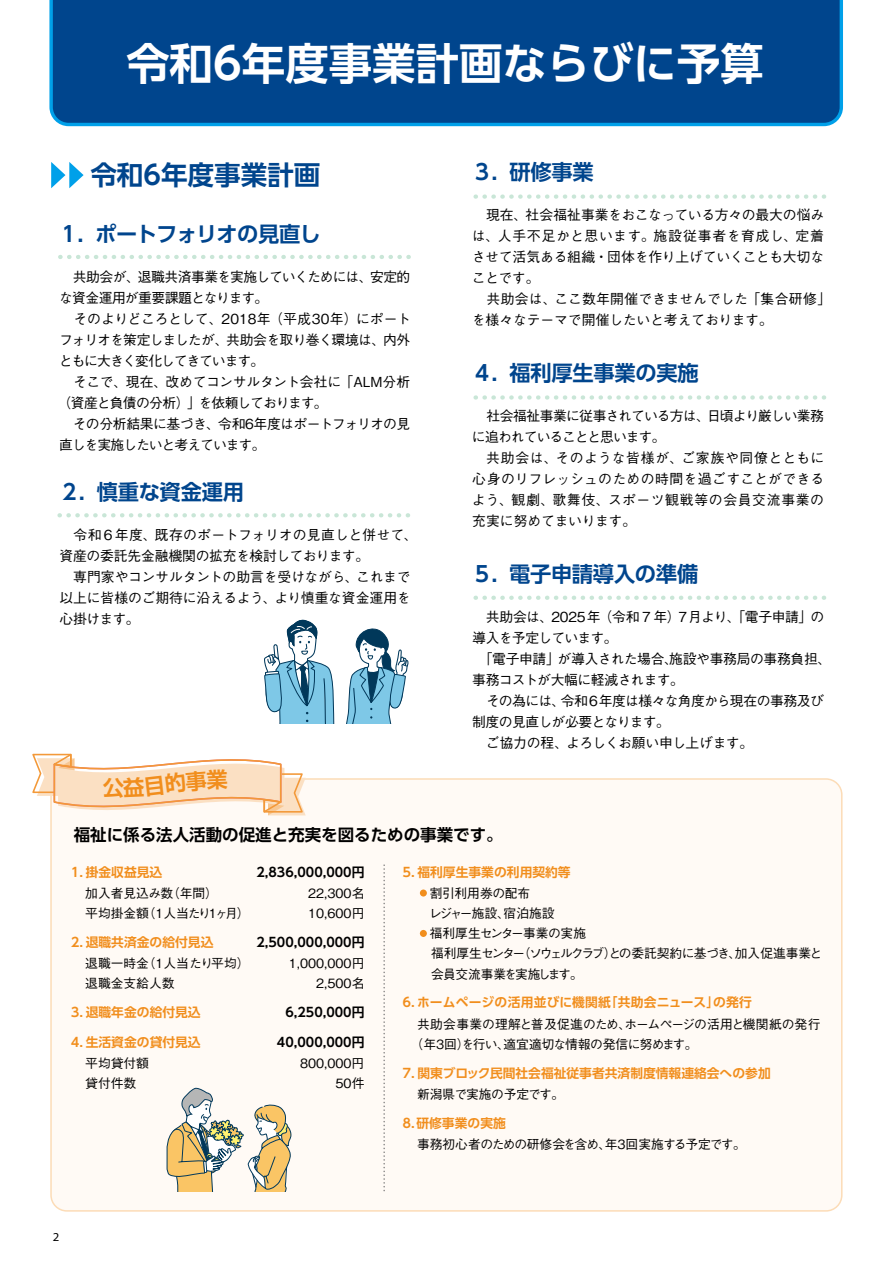
<style>
.page{position:relative;width:893px;height:1263px;background:#fff}
.page>*{position:absolute;margin:0;border:0;box-sizing:border-box;transform-origin:0 0}
.t1{font:700 43.5px "UD Shin Go Pro De";color:#fff}
.t2{font:700 26.55px "UD Shin Go Pro De";color:#00458d}
.t3{font:700 21.3px "UD Shin Go Pro De";letter-spacing:-.015em;color:#00458d}
.t4{font:700 21.3px "UD Shin Go Pro De";letter-spacing:-.045em;color:#00458d}
.t5{font:700 21.3px "Shin Go Pro De";color:#f18e1d}
.t6{font:700 16.5px "UD Shin Go Pro De";color:#000}
.t7{font:500 13.8px/21px "Gothic BBB Pro";letter-spacing:-.025em;color:#000}
.t8{font:500 13.8px/21px "Gothic BBB Pro";letter-spacing:-.005em;color:#000}
.t9{font:500 13.8px/21px "Gothic BBB Pro";letter-spacing:-.055em;color:#000}
.t10{font:500 13.8px "Gothic BBB Pro";letter-spacing:-.05em;color:#000}
.t11{font:500 13.8px/21px "Gothic BBB Pro";letter-spacing:-.06em;color:#000}
.t12{font:500 13.8px "Gothic BBB Pro";letter-spacing:-.07em;color:#000}
.t13{font:500 13.8px "Gothic BBB Pro";letter-spacing:.02em;color:#000}
.t14{font:500 13.8px "Gothic BBB Pro";letter-spacing:-.045em;color:#000}
.t15{font:500 13.8px "Gothic BBB Pro";letter-spacing:-.08em;color:#000}
.t16{font:500 13.8px "Gothic BBB Pro";letter-spacing:-.065em;color:#000}
.t17{font:500 13.8px "Gothic BBB Pro";letter-spacing:-.075em;color:#000}
.t18{font:500 12.75px/20.2px "Gothic BBB Pro";color:#000;text-align:right}
.t19{font:700 12.75px "UD Shin Go Pro De";color:#f18e1d}
.t20{font:500 12.75px/20.2px "Gothic BBB Pro";letter-spacing:-.03em;color:#000}
.t21{font:700 12.75px "UD Shin Go Pro De";color:#000}
.t22{font:500 12.75px/20.2px "Gothic BBB Pro";letter-spacing:-.06em;color:#000}
.t23{font:500 12.75px/20.2px "Gothic BBB Pro";letter-spacing:-.035em;color:#000}
.t24{font:700 12.75px "UD Shin Go Pro De";letter-spacing:.02em;color:#f18e1d}
.t25{font:700 12.15px "Century Gothic";color:#000;scale:1.05 1}
.s1{color:#f18e1d}
</style>
<div class="page">
<div style="left:49px;top:0;width:794px;height:127px;background:#00458d"></div>
<div style="left:51px;top:779px;width:791px;height:432px;background:#fffaf5;border-radius:16px"></div>
<div style="left:416px;top:885px;width:15px;height:16px;border:4px solid #fffaf5;border-radius:50%"></div>
<div style="left:416px;top:926px;width:15px;height:15px;border:4px solid #fffaf5;border-radius:50%"></div>
<svg style="left:383px;top:865px;width:2px;height:326px"></svg>
<svg style="left:60px;top:255px;width:349px;height:4px"></svg>
<svg style="left:59px;top:513px;width:349px;height:4px"></svg>
<svg style="left:476px;top:395px;width:350px;height:5px"></svg>
<svg style="left:476px;top:596px;width:350px;height:4px"></svg>
<svg style="left:476px;top:194px;width:350px;height:5px"></svg>
<svg style="left:51px;top:162px;width:33px;height:26px"></svg>
<svg style="left:166px;top:1088px;width:126px;height:103px"></svg>
<svg style="left:346px;top:628px;width:63px;height:95px"></svg>
<svg style="left:264px;top:619px;width:71px;height:104px"></svg>
<svg style="left:32px;top:753px;width:274px;height:68px"></svg>
<h1 class="t1" style="left:126px;top:29px;width:639px">令和6年度事業計画ならびに予算</h1>
<h2 class="t2" style="left:90px;top:153px;width:232px">令和6年度事業計画</h2>
<h3 class="t3" style="left:58px;top:216px;width:42px">１．</h3>
<h3 class="t4" style="left:95px;top:216px;width:227px">ポートフォリオの見直し</h3>
<p class="t7" style="left:60px;top:264px;width:82px">　共助会が、</p>
<p class="t10" style="left:59px;top:287px;width:211px">な資金運用が重要課題となります。</p>
<p class="t8" style="left:60px;top:306px;width:353px">　そのよりどころとして、2018年（平成30年）にポート</p>
<p class="t7" style="left:383px;top:327px;width:29px">内外</p>
<p class="t7" style="left:370px;top:264px;width:42px">安定的</p>
<p class="t12" style="left:138px;top:266px;width:236px">退職共済事業を実施していくためには、</p>
<p class="t10" style="left:226px;top:329px;width:161px">共助会を取り巻く環境は、</p>
<p class="t16" style="left:59px;top:329px;width:171px">フォリオを策定しましたが、</p>
<p class="t15" style="left:59px;top:350px;width:207px">ともに大きく変化してきています。</p>
<p class="t7" style="left:60px;top:369px;width:352px">　そこで、現在、改めてコンサルタント会社に「ALM分析</p>
<p class="t17" style="left:198px;top:392px;width:131px">を依頼しております。</p>
<p class="t9" style="left:58px;top:390px;width:354px">（資産と負債の分析）」<br>　その分析結果に基づき、令和6年度はポートフォリオの見直しを実施したいと考えています。</p>
<h3 class="t3" style="left:97px;top:475px;width:149px">慎重な資金運用</h3>
<h3 class="t3" style="left:59px;top:475px;width:43px">２．</h3>
<p class="t13" style="left:60px;top:524px;width:360px">　令和6年度、既存のポートフォリオの見直しと併せて、</p>
<p class="t7" style="left:59px;top:544px;width:311px">資産の委託先金融機関の拡充を検討しております。</p>
<p class="t7" style="left:356px;top:565px;width:56px">これまで</p>
<p class="t7" style="left:274px;top:565px;width:138px;text-indent:-215px">　専門家やコンサルタントの助言を受けながら、<br>より慎重な資金運用を</p>
<p class="t7" style="left:59px;top:586px;width:219px">以上に皆様のご期待に沿えるよう、心掛けます。</p>
<h3 class="t5" style="left:103px;top:770px;width:23px">公</h3>
<h3 class="t3" style="left:509px;top:154px;width:86px">研修事業</h3>
<h3 class="t3" style="left:471px;top:154px;width:43px">３．</h3>
<p class="t8" style="left:472px;top:203px;width:361px;text-indent:14px">現在、社会福祉事業をおこなっている方々の最大の悩みは、人手不足かと思います。施設従事者を育成し、定着させて活気ある組織・団体を作り上げていくことも大切なことです。<br>　共助会は、ここ数年開催できませんでした「集合研修「を様々なテーマで開催したいと考えております。</p>
<h3 class="t3" style="left:509px;top:355px;width:191px">福利厚生事業の実施</h3>
<h3 class="t3" style="left:471px;top:355px;width:43px">４．</h3>
<p class="t12" style="left:707px;top:405px;width:118px">日頃より厳しい業務</p>
<p class="t11" style="left:472px;top:404px;width:239px;text-indent:14px">社会福祉事業に従事されている方は、に追われていることと思います。</p>
<p class="t7" style="left:472px;top:446px;width:354px;text-align:justify;text-indent:14px">共助会は、そのような皆様が、ご家族や同僚とともに心身のリフレッシュのための時間を過ごすことができるよう、観劇、歌舞伎、スポーツ観戦等の会員交流事業の充実に努めてまいります。</p>
<h3 class="t3" style="left:509px;top:556px;width:191px">電子申請導入の準備</h3>
<h3 class="t3" style="left:471px;top:556px;width:43px">５．</h3>
<p class="t7" style="left:598px;top:604px;width:84px">（令和 7 年）</p>
<p class="t7" style="left:679px;top:604px;width:135px">7月より、「電子申請」</p>
<p class="t7" style="left:472px;top:604px;width:130px">　共助会は、2025年</p>
<p class="t10" style="left:472px;top:626px;width:147px">導入を予定しています。</p>
<p class="t7" style="left:558px;top:646px;width:275px">が導入された場合施設や事務局の事務負担、</p>
<p class="t7" style="left:664px;top:646px;width:15px">、</p>
<p class="t7" style="left:810px;top:604px;width:15px">の</p>
<p class="t7" style="left:472px;top:646px;width:89px">　「電子申請」</p>
<p class="t14" style="left:472px;top:668px;width:213px">事務コストが大幅に軽減されます。</p>
<p class="t7" style="left:561px;top:688px;width:265px">令和6年度は様々な角度から現在の事務及び</p>
<p class="t7" style="left:486px;top:688px;width:81px">その為には、</p>
<p class="t9" style="left:472px;top:709px;width:199px">制度の見直しが必要となります。</p>
<p class="t7" style="left:566px;top:730px;width:189px">よろしくお願い申し上げます。</p>
<p class="t7" style="left:472px;top:730px;width:97px">　ご協力の程、</p>
<p class="t6" style="left:74px;top:821px;width:430px">福祉に係る法人活動の促進と充実を図るための事業です。</p>
<p class="t19" style="left:417px;top:861px;width:155px">福利厚生事業の利用契約等</p>
<p class="t19" style="left:86px;top:861px;width:78px">掛金収益見込</p>
<p class="t21" style="left:256px;top:861px;width:109px">2,836,000,000円</p>
<p class="t19" style="left:69px;top:861px;width:25px">１．</p>
<p class="t19" style="left:401px;top:861px;width:25px">５．</p>
<p class="t18" style="left:167px;top:881px;width:84px">（年間）　　　</p>
<p class="t18" style="left:85px;top:881px;width:90px">加入者見込み数</p>
<p class="t18" style="left:308px;top:881px;width:58px">22,300名</p>
<p class="t18" style="left:143px;top:901px;width:70px">（1人当たり</p>
<p class="t18" style="left:209px;top:901px;width:42px">1ヶ月）</p>
<p class="t18" style="left:85px;top:901px;width:65px">平均掛金額</p>
<p class="t18" style="left:308px;top:901px;width:58px">10,600円</p>
<p class="t19" style="left:86px;top:931px;width:129px">退職共済金の給付見込</p>
<p class="t19" style="left:69px;top:931px;width:25px">２．</p>
<p class="t21" style="left:256px;top:931px;width:109px">2,500,000,000円</p>
<p class="t18" style="left:143px;top:951px;width:108px">（1人当たり平均）</p>
<p class="t18" style="left:85px;top:951px;width:65px">退職一時金</p>
<p class="t18" style="left:289px;top:951px;width:77px">1,000,000円</p>
<p class="t18" style="left:85px;top:972px;width:104px">退職金支給人数　</p>
<p class="t18" style="left:316px;top:972px;width:50px">2,500名</p>
<p class="t19" style="left:86px;top:1002px;width:116px">退職年金の給付見込</p>
<p class="t19" style="left:69px;top:1002px;width:25px">３．</p>
<p class="t21" style="left:285px;top:1002px;width:81px">6,250,000円</p>
<p class="t19" style="left:86px;top:1031px;width:116px">生活資金の貸付見込</p>
<p class="t19" style="left:69px;top:1031px;width:25px">４．</p>
<p class="t21" style="left:277px;top:1031px;width:89px">40,000,000円</p>
<p class="t18" style="left:300px;top:1051px;width:66px">800,000円<br>50件</p>
<p class="t25" style="left:53px;top:1229px;width:8px">2</p>
<p class="t18" style="left:504px;top:881px;width:53px;text-align:left;text-indent:-87px"><span class="s1">●</span>割引利用券の配布<br>宿泊施設</p>
<p class="t18" style="left:429px;top:901px;width:82px">レジャー施設、</p>
<p class="t20" style="left:518px;top:922px;width:306px;text-indent:-101px"><span class="s1">●</span>福利厚生センター事業の実施<br>（ソウェルクラブとの委託契約に基づき加入促進事業と</p>
<p class="t18" style="left:728px;top:942px;width:14px">、</p>
<p class="t18" style="left:604px;top:942px;width:14px">）</p>
<p class="t22" style="left:431px;top:942px;width:153px">福利厚生センター<br>会員交流事業を実施します。</p>
<p class="t24" style="left:417px;top:992px;width:195px">ホームページの活用並びに機関紙</p>
<p class="t19" style="left:713px;top:992px;width:40px">の発行</p>
<p class="t19" style="left:605px;top:992px;width:116px">「共助会ニュース」</p>
<p class="t19" style="left:401px;top:992px;width:25px">６．</p>
<p class="t18" style="left:417px;top:1012px;width:405px">共助会事業の理解と普及促進のためホームページの活用と機関紙の発行</p>
<p class="t23" style="left:503px;top:1012px;width:195px;text-indent:115px">、<br>適宜適切な情報の発信に努めます。</p>
<p class="t18" style="left:411px;top:1032px;width:27px">（年</p>
<p class="t19" style="left:417px;top:1062px;width:355px">関東ブロック民間社会福祉従事者共済制度情報連絡会への参加</p>
<p class="t18" style="left:457px;top:1032px;width:14px">）</p>
<p class="t18" style="left:444px;top:1032px;width:67px">回を行い、</p>
<p class="t18" style="left:434px;top:1032px;width:14px">３</p>
<p class="t19" style="left:401px;top:1062px;width:25px">７．</p>
<p class="t20" style="left:417px;top:1082px;width:149px">新潟県で実施の予定です。</p>
<p class="t19" style="left:416px;top:1112px;width:91px">研修事業の実施</p>
<p class="t19" style="left:401px;top:1112px;width:25px">８．</p>
<p class="t20" style="left:417px;top:1132px;width:330px">事務初心者のための研修会を含め年、 3回実施する予定です。</p>
</div>
